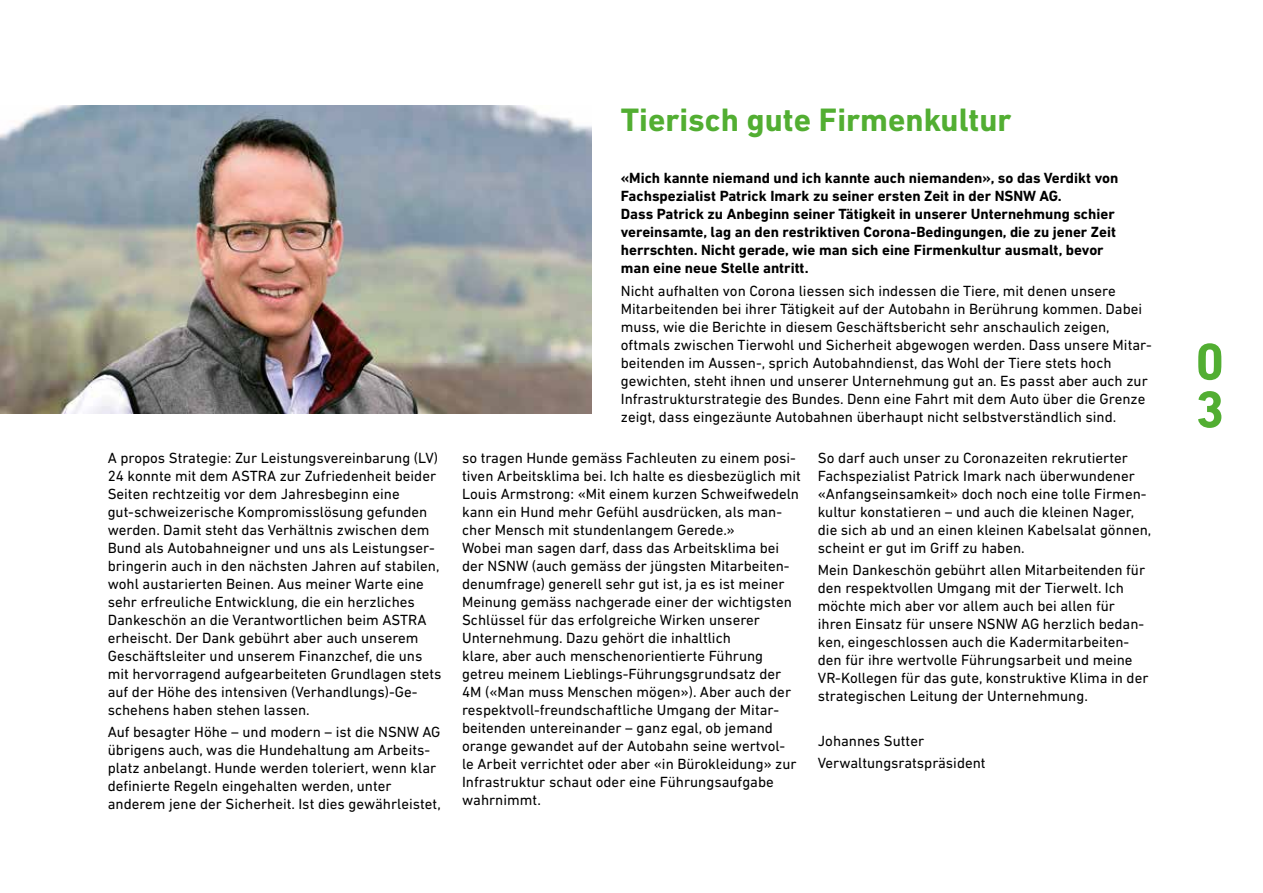
<style>
.page{position:relative;width:1263px;height:893px;background:#fff}
.page>*{position:absolute;margin:0;border:0;box-sizing:border-box;transform-origin:0 0}
.t1{font:700 52.5px/47.8px "DIN Next LT Pro";color:#52ae32}
.t2{font:700 33px "DIN Next LT Pro";color:#52ae32}
.t3{font:15px/18px "DIN Next LT Pro";color:#000}
.t4{font:700 15px/18px "DIN Next LT Pro";color:#000}
</style>
<div class="page">
<img style="left:0;top:105px;width:592px;height:308px">
<p class="t3" style="left:108px;top:449px;width:335px">A propos Strategie: Zur Leistungsvereinbarung (LV)<br>24 konnte mit dem ASTRA zur Zufriedenheit beider Seiten rechtzeitig vor dem Jahresbeginn eine gut-schweizerische Kompromisslösung gefunden werden. Damit steht das Verhältnis zwischen dem Bund als Autobahneigner und uns als Leistungser&shy;bringerin auch in den nächsten Jahren auf stabilen, wohl austarierten Beinen. Aus meiner Warte eine sehr erfreuliche Entwicklung, die ein herzliches Dankeschön an die Verantwortlichen beim ASTRA erheischt. Der Dank gebührt aber auch unserem Geschäftsleiter und unserem Finanzchef, die uns mit hervorragend aufgearbeiteten Grundlagen stets auf der Höhe des intensiven (Verhandlungs)-Ge&shy;schehens haben stehen lassen.</p>
<p class="t3" style="left:108px;top:723px;width:335px">Auf besagter Höhe – und modern – ist die NSNW AG übrigens auch, was die Hundehaltung am Arbeits&shy;platz anbelangt. Hunde werden toleriert, wenn klar definierte Regeln eingehalten werden, unter anderem jene der Sicherheit. Ist dies gewährleistet,</p>
<h2 class="t2" style="left:621px;top:101px;width:392px">Tierisch gute Firmenkultur</h2>
<p class="t4" style="left:621px;top:169px;width:499px">«Mich kannte niemand und ich kannte auch niemanden», so das Verdikt von Fachspezialist Patrick Imark zu seiner ersten Zeit in der NSNW AG.<br>Dass Patrick zu Anbeginn seiner Tätigkeit in unserer Unternehmung schier vereinsamte, lag an den restriktiven Corona-Bedingungen, die zu jener Zeit herrschten. Nicht gerade, wie man sich eine Firmenkultur ausmalt, bevor man eine neue Stelle antritt.</p>
<p class="t3" style="left:621px;top:281px;width:532px">Nicht aufhalten von Corona liessen sich indessen die Tiere, mit denen unsere Mitarbeitenden bei ihrer Tätigkeit auf der Autobahn in Berührung kommen. Dabei muss, wie die Berichte in diesem Geschäftsbericht sehr anschaulich zeigen, oftmals zwischen Tierwohl und Sicherheit abgewogen werden. Dass unsere Mitar&shy;beitenden im Aussen-, sprich Autobahndienst, das Wohl der Tiere stets hoch gewichten, steht ihnen und unserer Unternehmung gut an. Es passt aber auch zur Infrastrukturstrategie des Bundes. Denn eine Fahrt mit dem Auto über die Grenze zeigt, dass eingezäunte Autobahnen überhaupt nicht selbstverständlich sind.</p>
<p class="t3" style="left:462px;top:449px;width:340px">so tragen Hunde gemäss Fachleuten zu einem posi&shy;tiven Arbeitsklima bei. Ich halte es diesbezüglich mit Louis Armstrong: «Mit einem kurzen Schweifwedeln kann ein Hund mehr Gefühl ausdrücken, als man&shy;cher Mensch mit stundenlangem Gerede.»<br>Wobei man sagen darf, dass das Arbeitsklima bei der NSNW (auch gemäss der jüngsten Mitarbeiten&shy;denumfrage) generell sehr gut ist, ja es ist meiner Meinung gemäss nachgerade einer der wichtigsten Schlüssel für das erfolgreiche Wirken unserer Unternehmung. Dazu gehört die inhaltlich<br>klare, aber auch menschenorientierte Führung getreu meinem Lieblings-Führungsgrundsatz der 4M («Man muss Menschen mögen»). Aber auch der respektvoll-freundschaftliche Umgang der Mitar&shy;beitenden untereinander – ganz egal, ob jemand orange gewandet auf der Autobahn seine wertvol-<br>le Arbeit verrichtet oder aber «in Bürokleidung» zur Infrastruktur schaut oder eine Führungsaufgabe wahrnimmt.</p>
<p class="t3" style="left:818px;top:449px;width:335px">So darf auch unser zu Coronazeiten rekrutierter Fachspezialist Patrick Imark nach überwundener «Anfangseinsamkeit» doch noch eine tolle Firmen&shy;kultur konstatieren – und auch die kleinen Nager, die sich ab und an einen kleinen Kabelsalat gönnen, scheint er gut im Griff zu haben.</p>
<p class="t3" style="left:818px;top:561px;width:332px">Mein Dankeschön gebührt allen Mitarbeitenden für den respektvollen Umgang mit der Tierwelt. Ich möchte mich aber vor allem auch bei allen für ihren Einsatz für unsere NSNW AG herzlich bedan&shy;ken, eingeschlossen auch die Kadermitarbeiten&shy;den für ihre wertvolle Führungsarbeit und meine VR-Kollegen für das gute, konstruktive Klima in der strategischen Leitung der Unternehmung.</p>
<p class="t3" style="left:818px;top:729px;width:169px;line-height:22.2px">Johannes Sutter<br>Verwaltungsratspräsident</p>
<h1 class="t1" style="left:1195px;top:338px;width:31px">0<br>3</h1>
</div>
